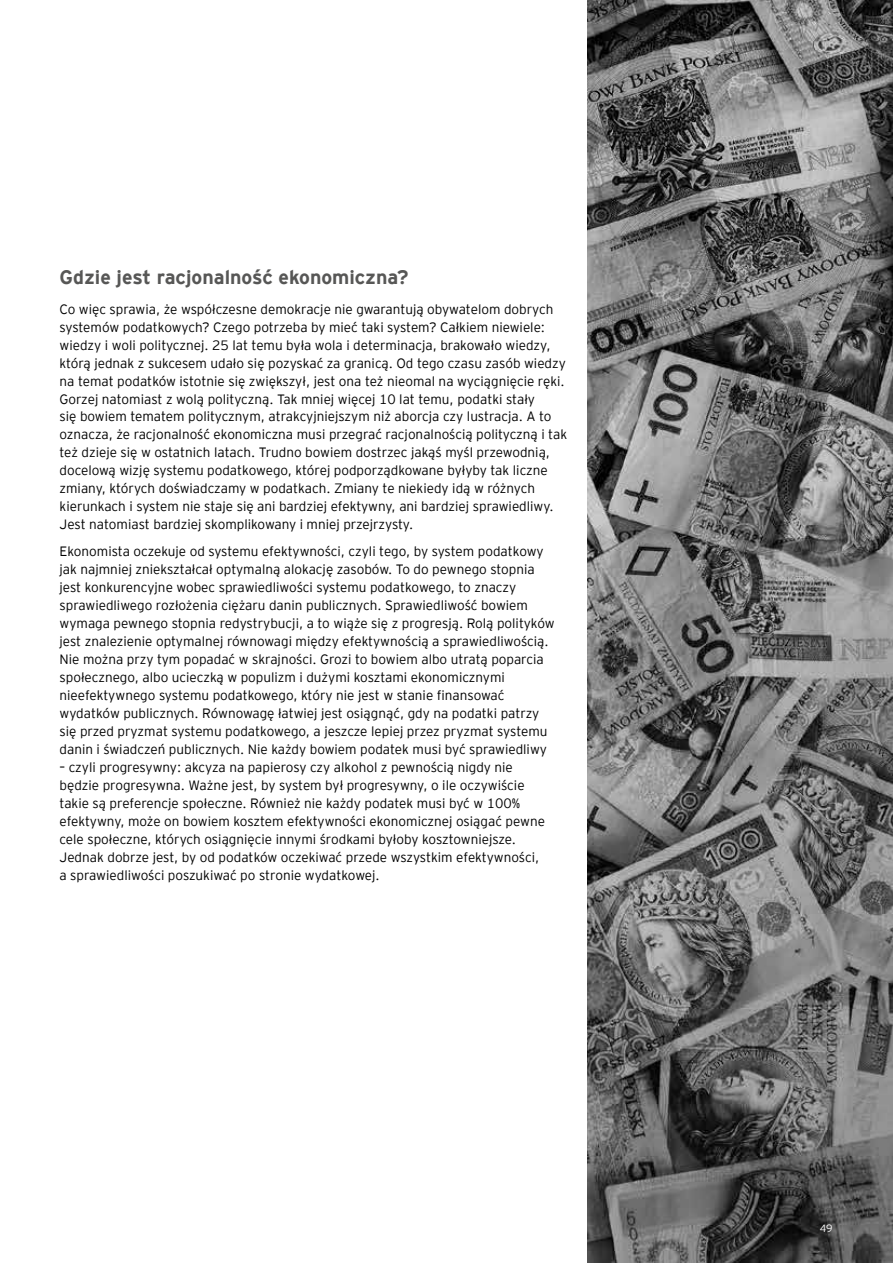
<style>
.page{position:relative;width:893px;height:1263px;background:#fff}
.page>*{position:absolute;margin:0;border:0;box-sizing:border-box;transform-origin:0 0}
.t1{font:700 19.5px "EY Interstate";color:#575756}
.t2{font:300 13.5px/18px "EY Interstate";color:#000}
.t3{font:300 10.5px "EY Interstate";color:#fff}
</style>
<div class="page">
<img style="left:587px;top:0;width:306px;height:1263px">
<h1 class="t1" style="left:60px;top:263px;width:350px">Gdzie jest racjonalność ekonomiczna?</h1>
<p class="t2" style="left:60px;top:299px;width:509px">Co więc sprawia, że współczesne demokracje nie gwarantują obywatelom dobrych systemów podatkowych? Czego potrzeba by mieć taki system? Całkiem niewiele: wiedzy i woli politycznej. 25 lat temu była wola i determinacja, brakowało wiedzy, którą jednak z sukcesem udało się pozyskać za granicą. Od tego czasu zasób wiedzy na temat podatków istotnie się zwiększył, jest ona też nieomal na wyciągnięcie ręki.<br>Gorzej natomiast z wolą polityczną. Tak mniej więcej 10 lat temu, podatki stały<br>się bowiem tematem politycznym, atrakcyjniejszym niż aborcja czy lustracja. A to oznacza, że racjonalność ekonomiczna musi przegrać racjonalnością polityczną i tak też dzieje się w ostatnich latach. Trudno bowiem dostrzec jakąś myśl przewodnią, docelową wizję systemu podatkowego, której podporządkowane byłyby tak liczne zmiany, których doświadczamy w podatkach. Zmiany te niekiedy idą w różnych kierunkach i system nie staje się ani bardziej efektywny, ani bardziej sprawiedliwy.<br>Jest natomiast bardziej skomplikowany i mniej przejrzysty.</p>
<p class="t2" style="left:60px;top:541px;width:497px">Ekonomista oczekuje od systemu efektywności, czyli tego, by system podatkowy jak najmniej zniekształcał optymalną alokację zasobów. To do pewnego stopnia jest konkurencyjne wobec sprawiedliwości systemu podatkowego, to znaczy sprawiedliwego rozłożenia ciężaru danin publicznych. Sprawiedliwość bowiem wymaga pewnego stopnia redystrybucji, a to wiąże się z progresją. Rolą polityków jest znalezienie optymalnej równowagi między efektywnością a sprawiedliwością.<br>Nie można przy tym popadać w skrajności. Grozi to bowiem albo utratą poparcia społecznego, albo ucieczką w populizm i dużymi kosztami ekonomicznymi nieefektywnego systemu podatkowego, który nie jest w stanie finansować wydatków publicznych. Równowagę łatwiej jest osiągnąć, gdy na podatki patrzy się przed pryzmat systemu podatkowego, a jeszcze lepiej przez pryzmat systemu danin i świadczeń publicznych. Nie każdy bowiem podatek musi być sprawiedliwy</p>
<p class="t2" style="left:60px;top:757px;width:487px">– czyli progresywny: akcyza na papierosy czy alkohol z pewnością nigdy nie będzie progresywna. Ważne jest, by system był progresywny, o ile oczywiście takie są preferencje społeczne. Również nie każdy podatek musi być w 100% efektywny, może on bowiem kosztem efektywności ekonomicznej osiągać pewne cele społeczne, których osiągnięcie innymi środkami byłoby kosztowniejsze.<br>Jednak dobrze jest, by od podatków oczekiwać przede wszystkim efektywności, a sprawiedliwości poszukiwać po stronie wydatkowej.</p>
<p class="t3" style="left:820px;top:1221px;width:14px">49</p>
</div>
